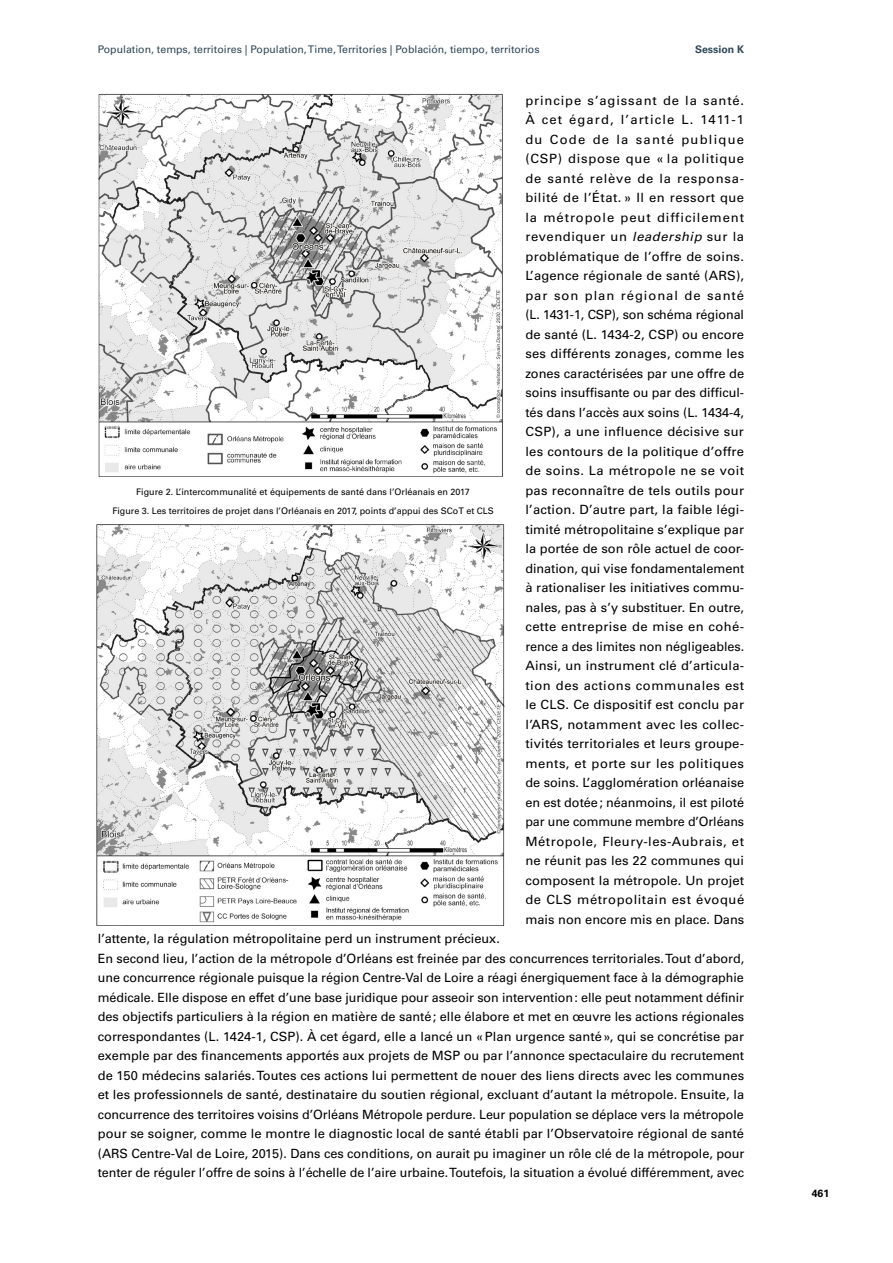
<style>
.page{position:relative;width:893px;height:1263px;background:#fff}
.page>*{position:absolute;margin:0;border:0;box-sizing:border-box;transform-origin:0 0}
.texte_courant{font:12.75px/19.5px "Univers LT";color:#000;text-align:justify}
.t1{font:10.5px "Univers LT";color:#2f4755}
.t2{font:700 10.5px "Univers LT";color:#2f4755}
.t3{font:700 10.5px "Univers LT";color:#000}
.Figure{font:9px "Univers LT";color:#000}
.s1{font-style:italic}
</style>
<div class="page">
<img style="left:98px;top:93px;width:405px;height:384px">
<img style="left:96px;top:524px;width:409px;height:401px">
<p class="t1" style="left:98px;top:43px;width:443px">Population, temps, territoires | Population, Time, Territories | Población, tiempo, territorios</p>
<p class="t2" style="left:695px;top:43px;width:51px">Session K</p>
<p class="Figure" style="left:136px;top:486px;width:335px">Figure 2. L’intercommunalité et équipements de santé dans l’Orléanais en 2017</p>
<p class="Figure" style="left:112px;top:506px;width:383px">Figure 3. Les territoires de projet dans l’Orléanais en 2017, points d’appui des SCoT et CLS</p>
<p class="texte_courant" style="left:525px;top:90px;width:220px">principe s’agissant de la santé.<br>À cet égard, l’article L. 1411-1 du Code de la santé publique (CSP) dispose que « la politique de santé relève de la responsa&shy;bilité de l’État. » Il en ressort que la métropole peut difficilement revendiquer un <span class="s1">leadership</span> sur la problématique de l’offre de soins.<br>L’agence régionale de santé (ARS), par son plan régional de santé (L. 1431-1, CSP), son schéma régional de santé (L. 1434-2, CSP) ou encore ses différents zonages, comme les zones caractérisées par une offre de soins insuffisante ou par des difficul&shy;tés dans l’accès aux soins (L. 1434-4, CSP), a une influence décisive sur les contours de la politique d’offre de soins. La métropole ne se voit pas reconnaître de tels outils pour l’action. D’autre part, la faible légi&shy;timité métropolitaine s’explique par la portée de son rôle actuel de coor&shy;dination, qui vise fondamentalement à rationaliser les initiatives commu&shy;nales, pas à s’y substituer. En outre, cette entreprise de mise en cohé&shy;rence a des limites non négligeables.<br>Ainsi, un instrument clé d’articula&shy;tion des actions communales est le CLS. Ce dispositif est conclu par l’ARS, notamment avec les collec&shy;tivités territoriales et leurs groupe&shy;ments, et porte sur les politiques de soins. L’agglomération orléanaise en est dotée; néanmoins, il est piloté par une commune membre d’Orléans Métropole, Fleury-les-Aubrais, et ne réunit pas les 22 communes qui composent la métropole. Un projet de CLS métropolitain est évoqué mais non encore mis en place. Dans</p>
<p class="texte_courant" style="left:98px;top:929px;width:404px">l’attente, la régulation métropolitaine perd un instrument précieux.</p>
<p class="texte_courant" style="left:98px;top:948px;width:648px">En second lieu, l’action de la métropole d’Orléans est freinée par des concurrences territoriales. Tout d’abord, une concurrence régionale puisque la région Centre-Val de Loire a réagi énergiquement face à la démographie médicale. Elle dispose en effet d’une base juridique pour asseoir son intervention: elle peut notamment définir des objectifs particuliers à la région en matière de santé; elle élabore et met en œuvre les actions régionales correspondantes (L. 1424-1, CSP). À cet égard, elle a lancé un «Plan urgence santé», qui se concrétise par exemple par des financements apportés aux projets de MSP ou par l’annonce spectaculaire du recrutement de 150 médecins salariés. Toutes ces actions lui permettent de nouer des liens directs avec les communes et les professionnels de santé, destinataire du soutien régional, excluant d’autant la métropole. Ensuite, la concurrence des territoires voisins d’Orléans Métropole perdure. Leur population se déplace vers la métropole pour se soigner, comme le montre le diagnostic local de santé établi par l’Observatoire régional de santé (ARS Centre-Val de Loire, 2015). Dans ces conditions, on aurait pu imaginer un rôle clé de la métropole, pour tenter de réguler l’offre de soins à l’échelle de l’aire urbaine. Toutefois, la situation a évolué différemment, avec</p>
<p class="t3" style="left:812px;top:1187px;width:19px">461</p>
</div>
